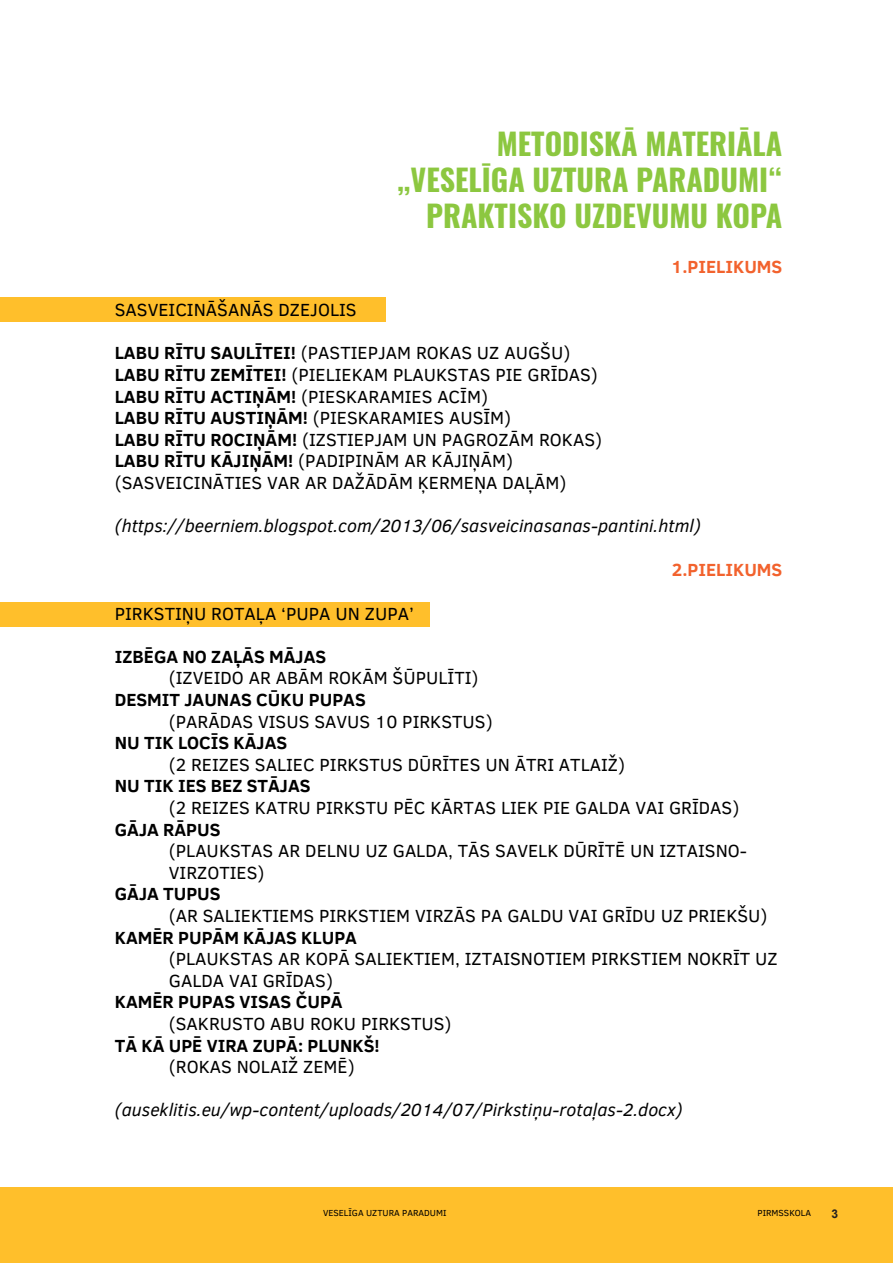
<style>
.page{position:relative;width:893px;height:1263px;background:#fff}
.page>*{position:absolute;margin:0;border:0;box-sizing:border-box;transform-origin:0 0}
.t1{font:700 30px "Oswald";color:#8cc740}
.t2{font:18px/21.6px "Clear Sans";color:#000}
.t3{font:700 18px "Clear Sans";color:#000}
.t4{font:italic 18px "Clear Sans";color:#000}
.t5{font:700 18px "Clear Sans";color:#f2622d}
.t6{font:700 12px "Arial";color:#231f20}
.t7{font:9px "Clear Sans";color:#000}
.s1{font-weight:700}
</style>
<div class="page">
<div style="left:0;top:1188px;width:893px;height:75px;background:#ffbf2b"></div>
<div style="left:0;top:298px;width:386px;height:24px;background:#ffbf2b"></div>
<div style="left:0;top:603px;width:429px;height:24px;background:#ffbf2b"></div>
<p class="t1" style="left:497px;top:123px;width:287px">METODISKĀ MATERIĀLA</p>
<p class="t1" style="left:396px;top:159px;width:388px">„VESELĪGA UZTURA PARADUMI“</p>
<p class="t1" style="left:426px;top:195px;width:358px">PRAKTISKO UZDEVUMU KOPA</p>
<p class="t5" style="left:671px;top:254px;width:113px">1.PIELIKUMS</p>
<p class="t2" style="left:115px;top:299px;width:243px">SASVEICINĀŠANĀS DZEJOLIS</p>
<p class="t2" style="left:115px;top:342px;width:457px"><span class="s1">LABU RĪTU SAULĪTEI!</span> (PASTIEPJAM ROKAS UZ AUGŠU)</p>
<p class="t2" style="left:115px;top:364px;width:485px"><span class="s1">LABU RĪTU ZEMĪTEI!</span> (PIELIEKAM PLAUKSTAS PIE GRĪDAS)</p>
<p class="t2" style="left:115px;top:385px;width:375px"><span class="s1">LABU RĪTU ACTIŅĀM!</span> (PIESKARAMIES ACĪM)</p>
<p class="t2" style="left:115px;top:407px;width:398px"><span class="s1">LABU RĪTU AUSTIŅĀM!</span> (PIESKARAMIES AUSĪM)</p>
<p class="t2" style="left:115px;top:429px;width:489px"><span class="s1">LABU RĪTU ROCIŅĀM!</span> (IZSTIEPJAM UN PAGROZĀM ROKAS)</p>
<p class="t2" style="left:115px;top:450px;width:400px"><span class="s1">LABU RĪTU KĀJIŅĀM!</span> (PADIPINĀM AR KĀJIŅĀM)</p>
<p class="t2" style="left:115px;top:472px;width:453px">(SASVEICINĀTIES VAR AR DAŽĀDĀM ĶERMEŅA DAĻĀM)</p>
<p class="t4" style="left:115px;top:514px;width:587px">(https://beerniem.blogspot.com/2013/06/sasveicinasanas-pantini.html)</p>
<p class="t5" style="left:672px;top:557px;width:112px">2.PIELIKUMS</p>
<p class="t2" style="left:115px;top:602px;width:301px">PIRKSTIŅU ROTAĻA ‘PUPA UN ZUPA’</p>
<p class="t3" style="left:115px;top:643px;width:213px">IZBĒGA NO ZAĻĀS MĀJAS</p>
<p class="t2" style="left:169px;top:667px;width:311px">(IZVEIDO AR ABĀM ROKĀM ŠŪPULĪTI)</p>
<p class="t3" style="left:115px;top:687px;width:252px">DESMIT JAUNAS CŪKU PUPAS</p>
<p class="t2" style="left:169px;top:710px;width:325px">(PARĀDAS VISUS SAVUS 10 PIRKSTUS)</p>
<p class="t3" style="left:115px;top:730px;width:174px">NU TIK LOCĪS KĀJAS</p>
<p class="t2" style="left:169px;top:754px;width:458px">(2 REIZES SALIEC PIRKSTUS DŪRĪTES UN ĀTRI ATLAIŽ)</p>
<p class="t3" style="left:115px;top:773px;width:197px">NU TIK IES BEZ STĀJAS</p>
<p class="t2" style="left:169px;top:797px;width:572px">(2 REIZES KATRU PIRKSTU PĒC KĀRTAS LIEK PIE GALDA VAI GRĪDAS)</p>
<p class="t3" style="left:115px;top:816px;width:107px">GĀJA RĀPUS</p>
<p class="t2" style="left:169px;top:840px;width:580px">(PLAUKSTAS AR DELNU UZ GALDA, TĀS SAVELK DŪRĪTĒ UN IZTAISNO-<br>VIRZOTIES)</p>
<p class="t3" style="left:115px;top:881px;width:107px">GĀJA TUPUS</p>
<p class="t2" style="left:169px;top:905px;width:600px">(AR SALIEKTIEMS PIRKSTIEM VIRZĀS PA GALDU VAI GRĪDU UZ PRIEKŠU)</p>
<p class="t3" style="left:115px;top:924px;width:244px">KAMĒR PUPĀM KĀJAS KLUPA</p>
<p class="t2" style="left:169px;top:948px;width:610px">(PLAUKSTAS AR KOPĀ SALIEKTIEM, IZTAISNOTIEM PIRKSTIEM NOKRĪT UZ<br>GALDA VAI GRĪDAS)</p>
<p class="t3" style="left:115px;top:989px;width:229px">KAMĒR PUPAS VISAS ČUPĀ</p>
<p class="t2" style="left:169px;top:1013px;width:284px">(SAKRUSTO ABU ROKU PIRKSTUS)</p>
<p class="t3" style="left:115px;top:1032px;width:266px">TĀ KĀ UPĒ VIRA ZUPĀ: PLUNKŠ!</p>
<p class="t2" style="left:169px;top:1056px;width:187px">(ROKAS NOLAIŽ ZEMĒ)</p>
<p class="t4" style="left:115px;top:1098px;width:569px">(auseklitis.eu/wp-content/uploads/2014/07/Pirkstiņu-rotaļas-2.docx)</p>
<p class="t7" style="left:323px;top:1207px;width:125px">VESELĪGA UZTURA PARADUMI</p>
<p class="t7" style="left:758px;top:1207px;width:55px">PIRMSSKOLA</p>
<p class="t6" style="left:831px;top:1206px;width:8px">3</p>
</div>
